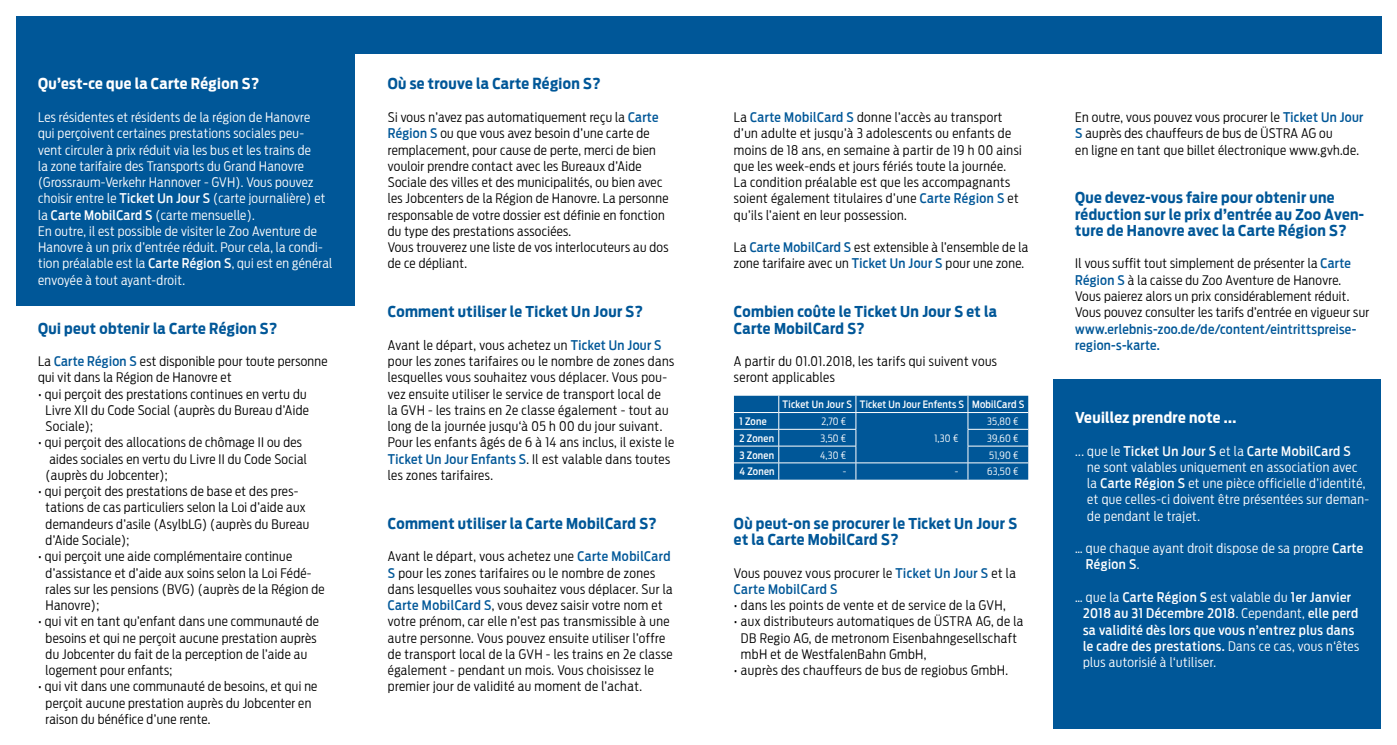
<style>
.page{position:relative;width:1397px;height:745px;background:#fff}
.page>*{position:absolute;margin:0;border:0;box-sizing:border-box;transform-origin:0 0}
.t1{font:700 15px/16.2px "Antenna Cond";letter-spacing:.025em;color:#005798}
.t2{font:700 15px "Antenna Cond";letter-spacing:.025em;color:#fff}
.t3{font:300 13.12px/16.2px "Antenna Cond";letter-spacing:.025em;color:#000}
.t4{font:300 13.12px/16.2px "Antenna Cond";letter-spacing:.025em;color:#fff}
.t5{font:500 13.12px/16.2px "Antenna Cond";letter-spacing:.035em;color:#fff}
.t6{font:500 13.12px/16.2px "Antenna Cond";letter-spacing:.025em;color:#005798}
.t7{font:500 10px "Antenna Cond";letter-spacing:.025em;color:#fff}
.t8{font:300 10px "Antenna Cond";letter-spacing:.025em;color:#fff}
.s1{font-weight:500}
.s2{font-weight:500;color:#005798}
.s3{font-weight:300}
</style>
<div class="page">
<div style="left:1052px;top:379px;width:328px;height:349px;background:#005798"></div>
<div style="left:16px;top:16px;width:338px;height:289px;background:#005798"></div>
<div style="left:16px;top:16px;width:1364px;height:37px;background:#005798"></div>
<svg style="left:733px;top:395px;width:295px;height:84px;background:#0f619e"></svg>
<p class="t2" style="left:38px;top:75px;width:223px">Qu’est-ce que la Carte Région S?</p>
<p class="t4" style="left:38px;top:109px;width:296px">Les résidentes et résidents de la région de Hanovre<br>qui perçoivent certaines prestations sociales peu-<br>vent circuler à prix réduit via les bus et les trains de<br>la zone tarifaire des Transports du Grand Hanovre (Grossraum-Verkehr Hannover - GVH). Vous pouvez choisir entre le <span class="s1">Ticket Un Jour S</span> (carte journalière) et la <span class="s1">Carte MobilCard S</span> (carte mensuelle).<br>En outre, il est possible de visiter le Zoo Aventure de Hanovre à un prix d’entrée réduit. Pour cela, la condi&shy;tion préalable est la <span class="s1">Carte Région S</span>, qui est en général envoyée à tout ayant-droit.</p>
<p class="t1" style="left:38px;top:320px;width:241px">Qui peut obtenir la Carte Région S?</p>
<p class="t3" style="left:38px;top:353px;width:291px">La <span class="s2">Carte Région S</span> est disponible pour toute personne qui vit dans la Région de Hanovre et</p>
<p class="t3" style="left:46px;top:385px;width:265px;text-indent:-7px">• qui perçoit des prestations continues en vertu du<br>Livre XII du Code Social (auprès du Bureau d’Aide<br>Sociale);</p>
<p class="t3" style="left:46px;top:434px;width:263px;text-indent:-7px">• qui perçoit des allocations de chômage II ou des aides sociales en vertu du Livre II du Code Social (auprès du Jobcenter);</p>
<p class="t3" style="left:46px;top:483px;width:265px;text-indent:-7px">• qui perçoit des prestations de base et des pres&shy;tations de cas particuliers selon la Loi d’aide aux demandeurs d’asile (AsylbLG) (auprès du Bureau d’Aide Sociale);</p>
<p class="t3" style="left:46px;top:548px;width:280px;text-indent:-7px">• qui perçoit une aide complémentaire continue d’assistance et d’aide aux soins selon la Loi Fédé&shy;rales sur les pensions (BVG) (auprès de la Région de Hanovre);</p>
<p class="t3" style="left:46px;top:613px;width:275px;text-indent:-7px">• qui vit en tant qu’enfant dans une communauté de besoins et qui ne perçoit aucune prestation auprès du Jobcenter du fait de la perception de l’aide au logement pour enfants;</p>
<p class="t3" style="left:46px;top:678px;width:273px;text-indent:-7px">• qui vit dans une communauté de besoins, et qui ne perçoit aucune prestation auprès du Jobcenter en raison du bénéfice d’une rente.</p>
<p class="t1" style="left:388px;top:76px;width:214px">Où se trouve la Carte Région S?</p>
<p class="t3" style="left:388px;top:109px;width:282px">Si vous n’avez pas automatiquement reçu la <span class="s2">Carte Région S</span> ou que vous avez besoin d’une carte de remplacement, pour cause de perte, merci de bien vouloir prendre contact avec les Bureaux d’Aide Sociale des villes et des municipalités, ou bien avec les Jobcenters de la Région de Hanovre. La personne responsable de votre dossier est définie en fonction du type des prestations associées.<br>Vous trouverez une liste de vos interlocuteurs au dos de ce dépliant.</p>
<p class="t1" style="left:388px;top:303px;width:257px">Comment utiliser le Ticket Un Jour S?</p>
<p class="t3" style="left:388px;top:336px;width:288px">Avant le départ, vous achetez un <span class="s2">Ticket Un Jour S </span>pour les zones tarifaires ou le nombre de zones dans lesquelles vous souhaitez vous déplacer. Vous pou&shy;vez ensuite utiliser le service de transport local de<br>la GVH - les trains en 2e classe également - tout au long de la journée jusqu‘à 05 h 00 du jour suivant.<br>Pour les enfants âgés de 6 à 14 ans inclus, il existe le <span class="s2">Ticket Un Jour Enfants S</span>. Il est valable dans toutes les zones tarifaires.</p>
<p class="t1" style="left:388px;top:515px;width:270px">Comment utiliser la Carte MobilCard S?</p>
<p class="t3" style="left:388px;top:548px;width:286px">Avant le départ, vous achetez une <span class="s2">Carte MobilCard S</span> pour les zones tarifaires ou le nombre de zones dans lesquelles vous souhaitez vous déplacer. Sur la <span class="s2">Carte MobilCard S</span>, vous devez saisir votre nom et votre prénom, car elle n’est pas transmissible à une autre personne. Vous pouvez ensuite utiliser l’offre de transport local de la GVH - les trains en 2e classe également - pendant un mois. Vous choisissez le premier jour de validité au moment de l’achat.</p>
<p class="t3" style="left:733px;top:109px;width:289px">La <span class="s2">Carte MobilCard S</span> donne l’accès au transport d’un adulte et jusqu’à 3 adolescents ou enfants de moins de 18 ans, en semaine à partir de 19 h 00 ainsi que les week-ends et jours fériés toute la journée.<br>La condition préalable est que les accompagnants soient également titulaires d’une <span class="s2">Carte Région S</span> et qu’ils l’aient en leur possession.</p>
<p class="t3" style="left:733px;top:239px;width:296px">La <span class="s2">Carte MobilCard S</span> est extensible à l’ensemble de la zone tarifaire avec un <span class="s2">Ticket Un Jour S</span> pour une zone.</p>
<p class="t1" style="left:733px;top:303px;width:264px">Combien coûte le Ticket Un Jour S et la<br>Carte MobilCard S?</p>
<p class="t3" style="left:733px;top:353px;width:264px">A partir du 01.01.2018, les tarifs qui suivent vous seront applicables</p>
<p class="t7" style="left:782px;top:398px;width:243px">Ticket Un Jour S Ticket Un Jour Enfents S MobilCard S</p>
<p class="t7" style="left:739px;top:415px;width:29px">1 Zone</p>
<p class="t8" style="left:821px;top:415px;width:26px">2,70 €</p>
<p class="t8" style="left:934px;top:432px;width:26px">1,30 €</p>
<p class="t8" style="left:986px;top:415px;width:33px">35,80 €</p>
<p class="t7" style="left:739px;top:432px;width:36px">2 Zonen</p>
<p class="t8" style="left:820px;top:432px;width:28px">3,50 €</p>
<p class="t8" style="left:986px;top:432px;width:33px">39,60 €</p>
<p class="t7" style="left:739px;top:448px;width:36px">3 Zonen</p>
<p class="t8" style="left:819px;top:449px;width:28px">4,30 €</p>
<p class="t8" style="left:989px;top:449px;width:31px">51,90 €</p>
<p class="t7" style="left:739px;top:465px;width:37px">4 Zonen</p>
<p class="t8" style="left:842px;top:465px;width:5px">-</p>
<p class="t8" style="left:954px;top:465px;width:5px">-</p>
<p class="t8" style="left:986px;top:465px;width:33px">63,50 €</p>
<p class="t1" style="left:733px;top:515px;width:285px">Où peut-on se procurer le Ticket Un Jour S et la Carte MobilCard S?</p>
<p class="t3" style="left:733px;top:564px;width:283px">Vous pouvez vous procurer le <span class="s2">Ticket Un Jour S</span> et la<br><span class="s2">Carte MobilCard S</span></p>
<p class="t3" style="left:733px;top:596px;width:273px">• dans les points de vente et de service de la GVH,</p>
<p class="t3" style="left:740px;top:613px;width:284px;text-indent:-7px">• aux distributeurs automatiques de ÜSTRA AG, de la<br>DB Regio AG, de metronom Eisenbahngesellschaft mbH et de WestfalenBahn GmbH,</p>
<p class="t3" style="left:733px;top:661px;width:275px">• auprès des chauffeurs de bus de regiobus GmbH.</p>
<p class="t3" style="left:1075px;top:109px;width:290px">En outre, vous pouvez vous procurer le <span class="s2">Ticket Un Jour<br>S</span> auprès des chauffeurs de bus de ÜSTRA AG ou<br>en ligne en tant que billet électronique www.gvh.de.</p>
<p class="t1" style="left:1075px;top:190px;width:290px">Que devez-vous faire pour obtenir une réduction sur le prix d’entrée au Zoo Aven&shy;ture de Hanovre avec la Carte Région S?</p>
<p class="t3" style="left:1075px;top:255px;width:295px">Il vous suffit tout simplement de présenter la <span class="s2">Carte Région S</span> à la caisse du Zoo Aventure de Hanovre.<br>Vous paierez alors un prix considérablement réduit.<br>Vous pouvez consulter les tarifs d’entrée en vigueur sur</p>
<p class="t6" style="left:1075px;top:320px;width:282px">www.erlebnis-zoo.de/de/content/eintrittspreise&shy;region-s-karte.</p>
<p class="t2" style="left:1075px;top:408px;width:163px">Veuillez prendre note ...</p>
<p class="t4" style="left:1086px;top:442px;width:283px;text-indent:-12px">... que le <span class="s1">Ticket Un Jour S</span> et la <span class="s1">Carte MobilCard S<br></span>ne sont valables uniquement en association avec la <span class="s1">Carte Région S</span> et une pièce officielle d’identité, et que celles-ci doivent être présentées sur deman&shy;de pendant le trajet.</p>
<p class="t4" style="left:1085px;top:540px;width:279px;text-indent:-11px">… que chaque ayant droit dispose de sa propre <span class="s1">Carte<br>Région S</span>.</p>
<p class="t5" style="left:1082px;top:588px;width:278px;text-indent:-8px"><span class="s3">… que la</span> Carte Région S <span class="s3">est valable du</span> 1er Janvier 2018 au 31 Décembre 2018<span class="s3">. Cependant,</span> elle perd sa validité dès lors que vous n’entrez plus dans le cadre des prestations. <span class="s3">Dans ce cas, vous n‘êtes plus autorisié à l‘utiliser.</span></p>
</div>
